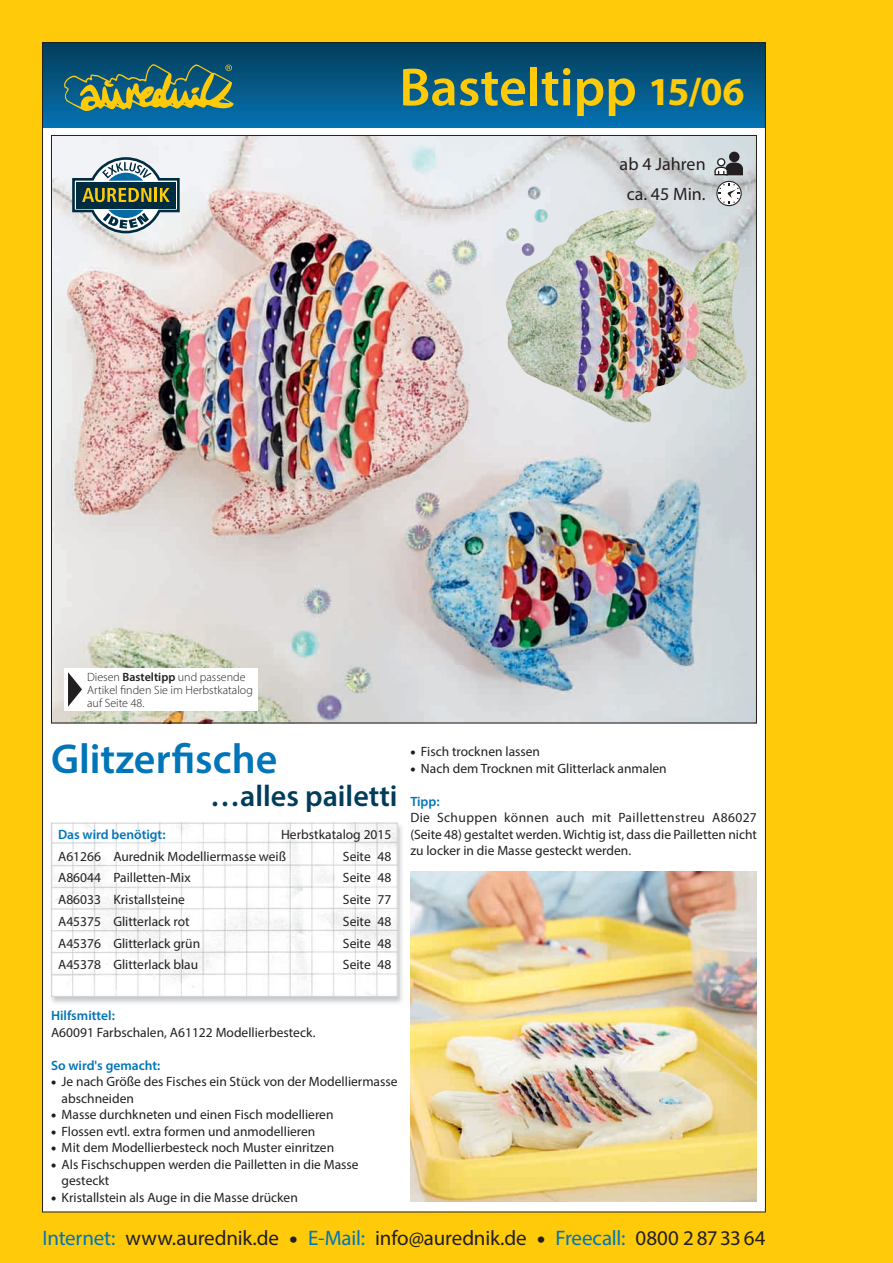
<style>
.page{position:relative;width:893px;height:1263px;background:#fff}
.page>*{position:absolute;margin:0;border:0;box-sizing:border-box;transform-origin:0 0}
.t1{font:600 54px "Myriad Pro";color:#feca0a}
.t2{font:600 42px "Myriad Pro";color:#0075b8}
.t3{font:600 30px "Myriad Pro";color:#003d5a}
.t4{font:21px "Myriad Pro";letter-spacing:-.01em;color:#231f20}
.t5{font:18px/29.7px "Myriad Pro";color:#231f20;text-align:center}
.t6{font:13.5px/16.5px "Myriad Pro";color:#231f20}
.t7{font:600 13.5px "Myriad Pro";color:#0075b8}
.t8{font:300 12px/12.8px "Myriad Pro";color:#231f20}
.s1{font-weight:700;font-size:39.75px}
.s2{font-weight:600}
.s3{font-weight:900;font-stretch:semi-expanded}
.s4{color:#0075b8}
</style>
<div class="page">
<div style="left:0;top:0;width:43px;height:1263px;background:#feca0a"></div>
<div style="left:765px;top:0;width:128px;height:1263px;background:#feca0a"></div>
<div style="left:0;top:1212px;width:832px;height:51px;background:#feca0a"></div>
<div style="left:0;top:0;width:832px;height:43px;background:#feca0a"></div>
<div style="left:43px;top:43px;width:722px;height:85px;background:linear-gradient(to bottom,#043d58,#0573b3)"></div>
<svg style="left:64px;top:64px;width:170px;height:47px;background:#567c5b"></svg>
<hr style="left:43px;top:42px;width:722px;height:1px;background:#231f20">
<hr style="left:765px;top:42px;width:1px;height:1170px;background:#231f20">
<hr style="left:43px;top:1211px;width:722px;height:1px;background:#231f20">
<hr style="left:42px;top:42px;width:1px;height:1170px;background:#231f20">
<img style="left:51px;top:822px;width:351px;height:181px">
<img style="left:53px;top:825px;width:343px;height:170px">
<div style="left:51px;top:823px;width:347px;height:174px;border:1px solid #d1d2d4"></div>
<img style="left:53px;top:137px;width:702px;height:584px">
<img style="left:505px;top:186px;width:163px;height:54px">
<svg style="left:72px;top:157px;width:108px;height:76px"></svg>
<div style="left:64px;top:668px;width:193px;height:43px;background:#fff"></div>
<svg style="left:68px;top:672px;width:14px;height:35px"></svg>
<div style="left:729px;top:152px;width:10px;height:10px;background:#231f20;border-radius:50%"></div>
<svg style="left:714px;top:158px;width:29px;height:17px"></svg>
<svg style="left:716px;top:181px;width:26px;height:25px"></svg>
<img style="left:410px;top:872px;width:347px;height:330px">
<h1 class="t1" style="left:399px;top:67px;width:347px">Basteltipp <span class="s1">15/06</span></h1>
<h3 class="t5" style="left:620px;top:151px;width:88px">ab 4 Jahren ca. 45 Min.</h3>
<p class="t8" style="left:87px;top:672px;width:167px">Diesen <span class="s2">Basteltipp</span> und passende<br>Artikel finden Sie im Herbstkatalog auf Seite 48.</p>
<h2 class="t2" style="left:51px;top:743px;width:228px">Glitzerfische</h2>
<h3 class="t3" style="left:210px;top:784px;width:189px">…alles pailetti</h3>
<p class="t6" style="left:58px;top:824px;width:335px;line-height:21.8px;text-indent:223px">Herbstkatalog 2015<br>A61266 Aurednik Modelliermasse weiß</p>
<p class="t7" style="left:58px;top:829px;width:109px">Das wird benötigt:</p>
<p class="t6" style="left:343px;top:848px;width:50px">Seite 48</p>
<p class="t6" style="left:58px;top:870px;width:134px">A86044 Pailletten-Mix</p>
<p class="t6" style="left:343px;top:870px;width:50px">Seite 48</p>
<p class="t6" style="left:58px;top:892px;width:128px">A86033 Kristallsteine</p>
<p class="t6" style="left:343px;top:892px;width:50px">Seite 77</p>
<p class="t6" style="left:58px;top:914px;width:133px">A45375 Glitterlack rot</p>
<p class="t6" style="left:343px;top:914px;width:50px">Seite 48</p>
<p class="t6" style="left:58px;top:935px;width:144px">A45376 Glitterlack grün</p>
<p class="t6" style="left:343px;top:935px;width:50px">Seite 48</p>
<p class="t6" style="left:58px;top:957px;width:142px">A45378 Glitterlack blau</p>
<p class="t6" style="left:343px;top:957px;width:50px">Seite 48</p>
<p class="t6" style="left:410px;top:744px;width:131px"><span class="s3">•</span> Fisch trocknen lassen</p>
<p class="t6" style="left:410px;top:761px;width:258px"><span class="s3">•</span> Nach dem Trocknen mit Glitterlack anmalen</p>
<p class="t7" style="left:410px;top:796px;width:31px">Tipp:</p>
<p class="t6" style="left:410px;top:810px;width:348px;text-align:justify">Die Schuppen können auch mit Paillettenstreu A86027 (Seite 48) gestaltet werden. Wichtig ist, dass die Pailletten nicht zu locker in die Masse gesteckt werden.</p>
<p class="t7" style="left:51px;top:1011px;width:65px">Hilfsmittel:</p>
<p class="t6" style="left:51px;top:1025px;width:266px">A60091 Farbschalen, A61122 Modellierbesteck.</p>
<p class="t7" style="left:51px;top:1060px;width:111px">So wird's gemacht:</p>
<p class="t6" style="left:62px;top:1074px;width:337px;text-indent:-11px"><span class="s3">•</span> Je nach Größe des Fisches ein Stück von der Modelliermasse abschneiden</p>
<p class="t6" style="left:51px;top:1107px;width:284px"><span class="s3">•</span> Masse durchkneten und einen Fisch modellieren</p>
<p class="t6" style="left:51px;top:1124px;width:266px"><span class="s3">•</span> Flossen evtl. extra formen und anmodellieren</p>
<p class="t6" style="left:51px;top:1140px;width:285px"><span class="s3">•</span> Mit dem Modellierbesteck noch Muster einritzen</p>
<p class="t6" style="left:62px;top:1157px;width:299px;text-indent:-11px"><span class="s3">•</span> Als Fischschuppen werden die Pailletten in die Masse gesteckt</p>
<p class="t6" style="left:51px;top:1190px;width:248px"><span class="s3">•</span> Kristallstein als Auge in die Masse drücken</p>
<h3 class="t4" style="left:43px;top:1230px;width:724px"><span class="s4">Internet:</span> www.aurednik.de <span class="s3">•</span> <span class="s4">E-Mail:</span> info@aurednik.de <span class="s3">•</span> <span class="s4">Freecall:</span> 0800 2 87 33 64</h3>
</div>
